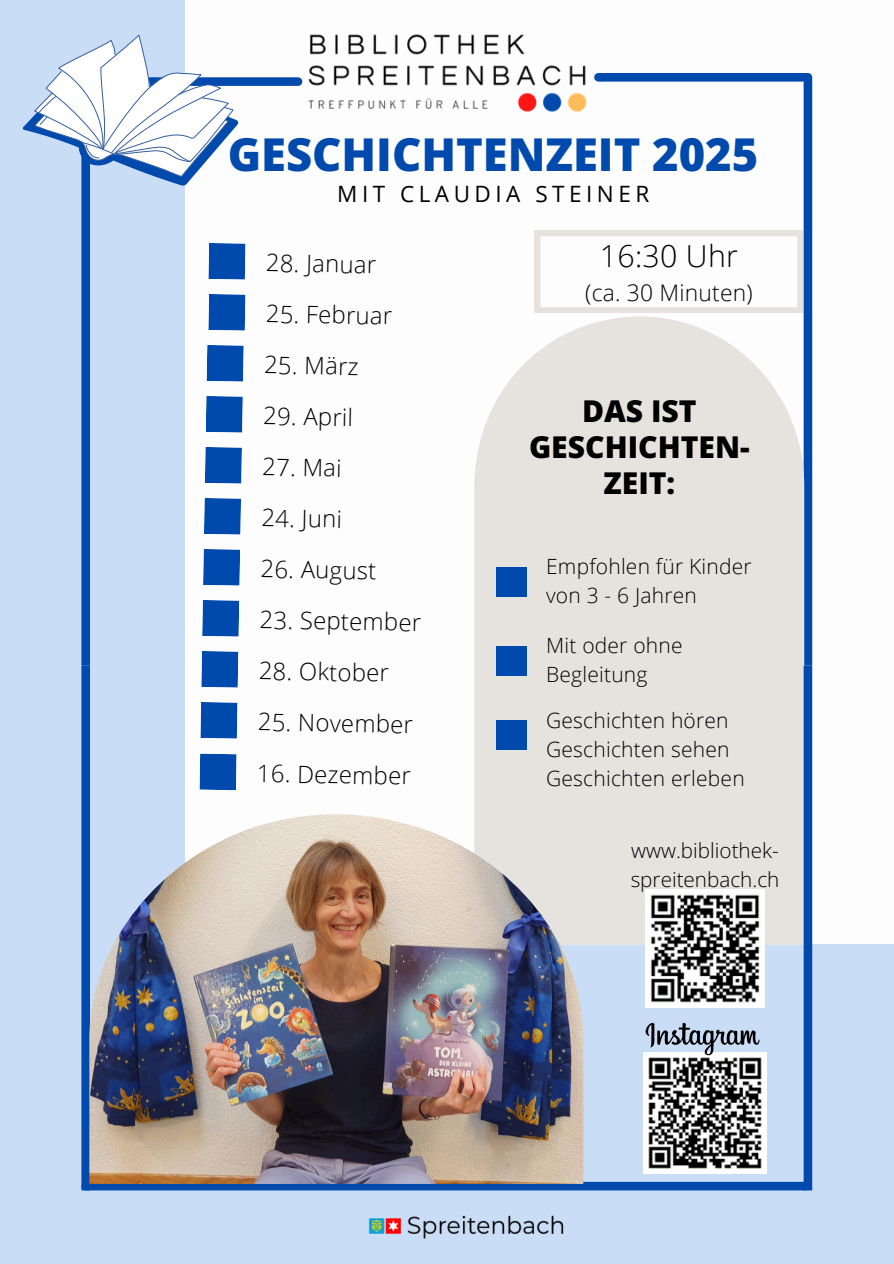
<style>
.page{position:relative;width:894px;height:1264px;background:#fff}
.page>*{position:absolute;margin:0;border:0;box-sizing:border-box;transform-origin:0 0}
.t1{font:800 45.3px "Open Sans";color:#004aae}
.t2{font:300 30.3px "Open Sans";letter-spacing:.01em;color:#000}
.t3{font:800 30px/36px "Open Sans";color:#000;text-align:center}
.t4{font:300 23.85px "Open Sans";color:#000}
.t5{font:300 22.8px "Open Sans";letter-spacing:.01em;color:#000}
.t6{font:22.5px "Open Sans";letter-spacing:.2em;color:#000}
.t7{font:300 21px/29.2px "Open Sans";letter-spacing:.01em;color:#000}
.t8{font:300 20.7px/28.7px "Open Sans";color:#000}
</style>
<div class="page">
<div style="left:0;top:0;width:893px;height:1263px;background:#caddf6"></div>
<div style="left:185px;top:0;width:708px;height:943px;background:#fdfdfd"></div>
<div style="left:81px;top:77px;width:9px;height:588px;background:#004aae"></div>
<div style="left:89px;top:77px;width:209px;height:9px;background:#004aae"></div>
<div style="left:803px;top:77px;width:9px;height:588px;background:#004aae"></div>
<div style="left:598px;top:73px;width:209px;height:9px;background:#004aae"></div>
<svg style="left:474px;top:316px;width:330px;height:628px;background:#e7e4e1"></svg>
<div style="left:803px;top:665px;width:9px;height:525px;background:#004aae"></div>
<div style="left:86px;top:1181px;width:718px;height:9px;background:#004aae"></div>
<div style="left:81px;top:665px;width:9px;height:525px;background:#004aae"></div>
<svg style="left:208px;top:243px;width:37px;height:36px"></svg>
<svg style="left:208px;top:294px;width:37px;height:36px"></svg>
<svg style="left:206px;top:345px;width:38px;height:36px"></svg>
<svg style="left:206px;top:396px;width:37px;height:36px"></svg>
<svg style="left:205px;top:447px;width:37px;height:36px"></svg>
<svg style="left:204px;top:498px;width:37px;height:36px"></svg>
<svg style="left:203px;top:549px;width:37px;height:36px"></svg>
<svg style="left:201px;top:651px;width:37px;height:36px"></svg>
<svg style="left:202px;top:600px;width:37px;height:36px"></svg>
<svg style="left:200px;top:702px;width:37px;height:36px"></svg>
<svg style="left:199px;top:753px;width:37px;height:37px"></svg>
<img style="left:308px;top:34px;width:279px;height:78px">
<svg style="left:22px;top:35px;width:217px;height:150px"></svg>
<img style="left:643px;top:1052px;width:123px;height:121px">
<img style="left:644px;top:1007px;width:116px;height:64px">
<img style="left:645px;top:889px;width:118px;height:118px">
<div style="left:496px;top:566px;width:30px;height:30px;background:#004aae"></div>
<div style="left:496px;top:645px;width:30px;height:30px;background:#004aae"></div>
<div style="left:496px;top:720px;width:30px;height:30px;background:#004aae"></div>
<svg style="left:534px;top:231px;width:268px;height:82px"></svg>
<img style="left:89px;top:814px;width:494px;height:369px">
<img style="left:369px;top:1215px;width:195px;height:24px">
<p class="t1" style="left:228px;top:122px;width:532px">GESCHICHTENZEIT 2025</p>
<h2 class="t6" style="left:337px;top:178px;width:313px">MIT CLAUDIA STEINER</h2>
<p class="t4" style="left:266px;top:246px;width:112px;rotate:1deg">28. Januar</p>
<p class="t4" style="left:266px;top:297px;width:128px;rotate:1deg">25. Februar</p>
<p class="t4" style="left:264px;top:348px;width:96px;rotate:1deg">25. März</p>
<p class="t4" style="left:263px;top:399px;width:91px;rotate:1deg">29. April</p>
<p class="t4" style="left:262px;top:450px;width:81px;rotate:1deg">27. Mai</p>
<p class="t4" style="left:262px;top:501px;width:82px;rotate:1deg">24. Juni</p>
<p class="t4" style="left:261px;top:552px;width:117px;rotate:1deg">26. August</p>
<p class="t4" style="left:260px;top:603px;width:163px;rotate:1deg">23. September</p>
<p class="t4" style="left:259px;top:654px;width:132px;rotate:1deg">28. Oktober</p>
<p class="t4" style="left:258px;top:705px;width:156px;rotate:1deg">25. November</p>
<p class="t4" style="left:257px;top:756px;width:155px;rotate:1deg">16. Dezember</p>
<p class="t2" style="left:599px;top:235px;width:140px">16:30 Uhr</p>
<p class="t5" style="left:585px;top:277px;width:169px">(ca. 30 Minuten)</p>
<h4 class="t3" style="left:529px;top:393px;width:222px">DAS IST<br>GESCHICHTEN-<br>ZEIT:</h4>
<p class="t7" style="left:546px;top:551px;width:207px">Empfohlen für Kinder von 3 - 6 Jahren</p>
<p class="t7" style="left:546px;top:630px;width:138px">Mit oder ohne<br>Begleitung</p>
<p class="t7" style="left:546px;top:704px;width:185px">Geschichten hören<br>Geschichten sehen</p>
<h1 class="t7" style="left:546px;top:763px;width:200px">Geschichten erleben</h1>
<p class="t8" style="left:630px;top:836px;width:150px">www.bibliothek&shy;spreitenbach.ch</p>
</div>
